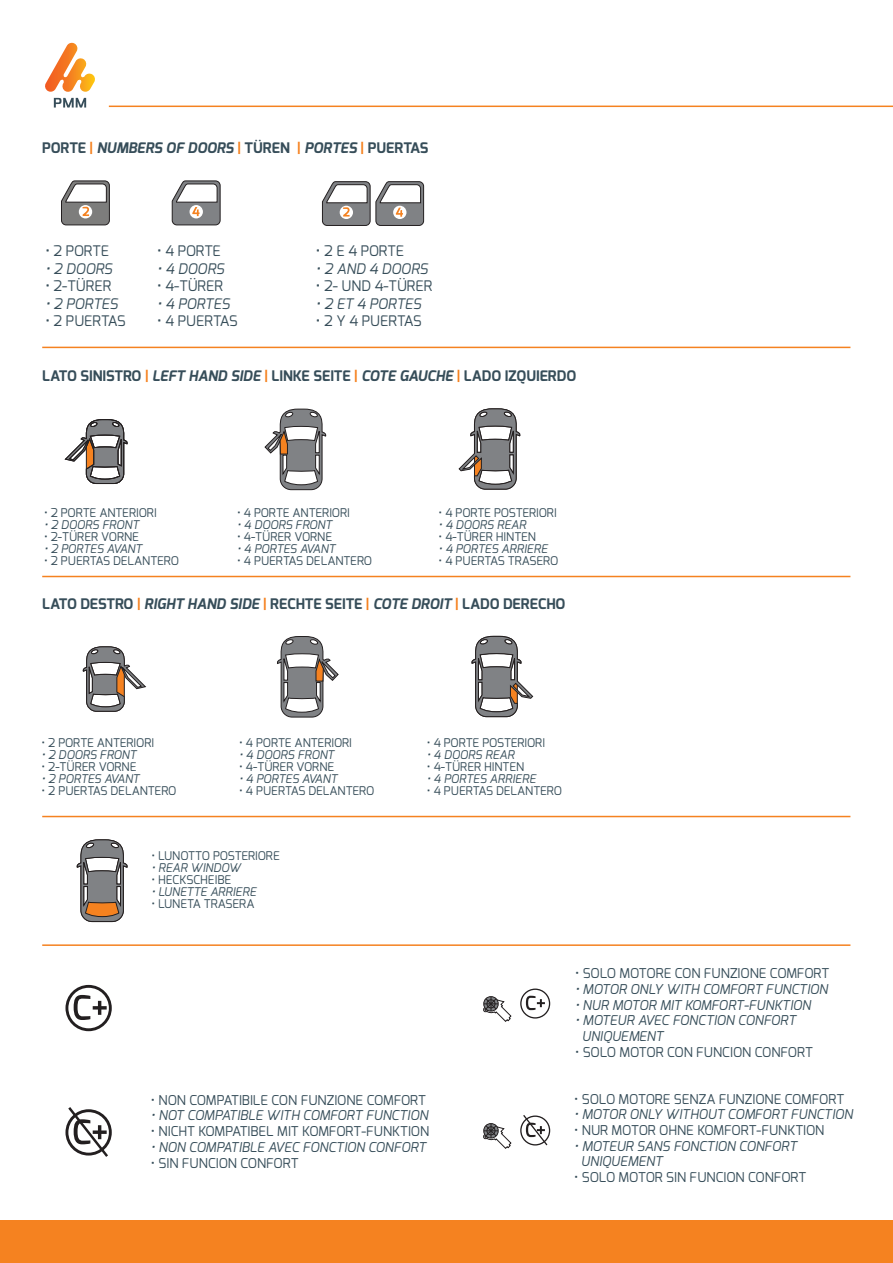
<style>
.page{position:relative;width:893px;height:1263px;background:#fff}
.page>*{position:absolute;margin:0;border:0;box-sizing:border-box;transform-origin:0 0}
.t1{font:700 14.55px "Exo";color:#364d59}
.t2{font:14.55px "Exo";color:#364d59}
.t3{font:italic 14.55px "Exo";color:#364d59}
.t4{font:italic 700 14.55px "Exo";color:#364d59}
.t5{font:13.5px "Exo";color:#364d59}
.t6{font:italic 13.5px/15.8px "Exo";color:#364d59}
.t7{font:12px "Exo";color:#364d59}
.t8{font:italic 12px "Exo";color:#364d59}
.s1{font-style:normal}
.s2{font-style:normal;color:#f58220}
.s3{color:#f58220}
.s4{font-style:italic}
</style>
<div class="page">
<svg style="left:61px;top:180px;width:49px;height:45px"></svg>
<svg style="left:172px;top:180px;width:49px;height:45px"></svg>
<div style="left:0;top:1220px;width:893px;height:43px;background:#f58220"></div>
<svg style="left:322px;top:181px;width:102px;height:45px"></svg>
<hr style="left:42px;top:347px;width:808px;height:1px;background:#f58220">
<svg style="left:65px;top:419px;width:63px;height:65px"></svg>
<svg style="left:264px;top:409px;width:63px;height:81px"></svg>
<svg style="left:458px;top:408px;width:63px;height:82px"></svg>
<hr style="left:42px;top:576px;width:808px;height:1px;background:#f58220">
<svg style="left:82px;top:646px;width:64px;height:66px"></svg>
<svg style="left:277px;top:636px;width:62px;height:81px"></svg>
<svg style="left:471px;top:636px;width:62px;height:81px"></svg>
<hr style="left:42px;top:816px;width:808px;height:1px;background:#f58220">
<svg style="left:76px;top:839px;width:52px;height:83px"></svg>
<hr style="left:42px;top:944px;width:808px;height:2px;background:#f58220">
<svg style="left:74px;top:995px;width:33px;height:25px"></svg>
<div style="left:65px;top:985px;width:47px;height:46px;border:3px solid #231f20;border-radius:50%"></div>
<svg style="left:66px;top:1107px;width:45px;height:50px"></svg>
<svg style="left:483px;top:996px;width:29px;height:26px"></svg>
<svg style="left:526px;top:996px;width:19px;height:14px"></svg>
<div style="left:520px;top:988px;width:30px;height:30px;border:1px solid #231f20;border-radius:50%"></div>
<svg style="left:483px;top:1123px;width:29px;height:26px"></svg>
<div style="left:520px;top:1115px;width:30px;height:30px;border:1px solid #231f20;border-radius:50%"></div>
<svg style="left:522px;top:1115px;width:27px;height:31px"></svg>
<hr style="left:109px;top:106px;width:784px;height:1px;background:#f58220">
<svg style="left:45px;top:43px;width:50px;height:49px"></svg>
<svg style="left:54px;top:98px;width:32px;height:10px"></svg>
<p class="t4" style="left:42px;top:138px;width:388px"><span class="s1">PORTE</span> <span class="s2">|</span> NUMBERS OF DOORS <span class="s2">|</span> <span class="s1">TÜREN</span> <span class="s2">|</span> PORTES <span class="s2">|</span> <span class="s1">PUERTAS</span></p>
<p class="t2" style="left:45px;top:241px;width:65px">• 2 PORTE</p>
<p class="t3" style="left:45px;top:259px;width:68px">• 2 DOORS</p>
<p class="t2" style="left:45px;top:276px;width:67px">• 2-TÜRER</p>
<p class="t3" style="left:45px;top:294px;width:74px">• 2 PORTES</p>
<p class="t2" style="left:45px;top:311px;width:82px">• 2 PUERTAS</p>
<p class="t2" style="left:157px;top:241px;width:65px">• 4 PORTE</p>
<p class="t3" style="left:157px;top:259px;width:69px">• 4 DOORS</p>
<p class="t2" style="left:157px;top:276px;width:68px">• 4-TÜRER</p>
<p class="t3" style="left:157px;top:294px;width:74px">• 4 PORTES</p>
<p class="t2" style="left:157px;top:311px;width:82px">• 4 PUERTAS</p>
<p class="t2" style="left:316px;top:241px;width:89px">• 2 E 4 PORTE</p>
<p class="t3" style="left:316px;top:259px;width:113px">• 2 AND 4 DOORS</p>
<p class="t2" style="left:316px;top:276px;width:118px">• 2- UND 4-TÜRER</p>
<p class="t3" style="left:316px;top:294px;width:107px">• 2 ET 4 PORTES</p>
<p class="t2" style="left:316px;top:311px;width:107px">• 2 Y 4 PUERTAS</p>
<p class="t1" style="left:42px;top:367px;width:535px">LATO SINISTRO <span class="s3">|</span> <span class="s4">LEFT HAND SIDE</span> <span class="s3">|</span> LINKE SEITE <span class="s3">|</span> <span class="s4">COTE GAUCHE</span> <span class="s3">|</span> LADO IZQUIERDO</p>
<p class="t7" style="left:44px;top:505px;width:114px">• 2 PORTE ANTERIORI</p>
<p class="t8" style="left:44px;top:517px;width:96px">• 2 DOORS FRONT</p>
<p class="t7" style="left:44px;top:529px;width:97px">• 2-TÜRER VORNE</p>
<p class="t8" style="left:44px;top:541px;width:100px">• 2 PORTES AVANT</p>
<p class="t7" style="left:44px;top:553px;width:136px">• 2 PUERTAS DELANTERO</p>
<p class="t7" style="left:237px;top:505px;width:114px">• 4 PORTE ANTERIORI</p>
<p class="t8" style="left:237px;top:517px;width:97px">• 4 DOORS FRONT</p>
<p class="t7" style="left:237px;top:529px;width:97px">• 4-TÜRER VORNE</p>
<p class="t8" style="left:237px;top:541px;width:100px">• 4 PORTES AVANT</p>
<p class="t7" style="left:237px;top:553px;width:136px">• 4 PUERTAS DELANTERO</p>
<p class="t7" style="left:439px;top:505px;width:120px">• 4 PORTE POSTERIORI</p>
<p class="t8" style="left:439px;top:517px;width:89px">• 4 DOORS REAR</p>
<p class="t7" style="left:439px;top:529px;width:99px">• 4-TÜRER HINTEN</p>
<p class="t8" style="left:439px;top:541px;width:110px">• 4 PORTES ARRIERE</p>
<p class="t7" style="left:439px;top:553px;width:121px">• 4 PUERTAS TRASERO</p>
<p class="t1" style="left:42px;top:595px;width:525px">LATO DESTRO <span class="s3">|</span> <span class="s4">RIGHT HAND SIDE</span> <span class="s3">|</span> RECHTE SEITE <span class="s3">|</span> <span class="s4">COTE DROIT</span> <span class="s3">|</span> LADO DERECHO</p>
<p class="t7" style="left:41px;top:735px;width:114px">• 2 PORTE ANTERIORI</p>
<p class="t8" style="left:41px;top:747px;width:96px">• 2 DOORS FRONT</p>
<p class="t7" style="left:41px;top:759px;width:97px">• 2-TÜRER VORNE</p>
<p class="t8" style="left:41px;top:771px;width:100px">• 2 PORTES AVANT</p>
<p class="t7" style="left:41px;top:783px;width:136px">• 2 PUERTAS DELANTERO</p>
<p class="t7" style="left:239px;top:735px;width:114px">• 4 PORTE ANTERIORI</p>
<p class="t8" style="left:239px;top:747px;width:97px">• 4 DOORS FRONT</p>
<p class="t7" style="left:239px;top:759px;width:97px">• 4-TÜRER VORNE</p>
<p class="t8" style="left:239px;top:771px;width:100px">• 4 PORTES AVANT</p>
<p class="t7" style="left:239px;top:783px;width:136px">• 4 PUERTAS DELANTERO</p>
<p class="t7" style="left:151px;top:848px;width:130px">• LUNOTTO POSTERIORE</p>
<p class="t8" style="left:151px;top:860px;width:91px">• REAR WINDOW</p>
<p class="t7" style="left:151px;top:872px;width:81px">• HECKSCHEIBE</p>
<p class="t8" style="left:151px;top:884px;width:106px">• LUNETTE ARRIERE</p>
<p class="t7" style="left:151px;top:896px;width:105px">• LUNETA TRASERA</p>
<p class="t7" style="left:427px;top:735px;width:120px">• 4 PORTE POSTERIORI</p>
<p class="t8" style="left:427px;top:747px;width:89px">• 4 DOORS REAR</p>
<p class="t7" style="left:427px;top:759px;width:99px">• 4-TÜRER HINTEN</p>
<p class="t8" style="left:427px;top:771px;width:110px">• 4 PORTES ARRIERE</p>
<p class="t7" style="left:427px;top:783px;width:136px">• 4 PUERTAS DELANTERO</p>
<p class="t5" style="left:151px;top:1091px;width:277px">• NON COMPATIBILE CON FUNZIONE COMFORT</p>
<p class="t6" style="left:151px;top:1108px;width:278px">• NOT COMPATIBLE WITH COMFORT FUNCTION</p>
<p class="t5" style="left:151px;top:1122px;width:280px">• NICHT KOMPATIBEL MIT KOMFORT-FUNKTION</p>
<p class="t6" style="left:151px;top:1139px;width:277px">• NON COMPATIBLE AVEC FONCTION CONFORT</p>
<p class="t5" style="left:151px;top:1154px;width:149px">• SIN FUNCION CONFORT</p>
<p class="t5" style="left:575px;top:965px;width:256px">• SOLO MOTORE CON FUNZIONE COMFORT</p>
<p class="t6" style="left:575px;top:981px;width:254px">• MOTOR ONLY WITH COMFORT FUNCTION</p>
<p class="t6" style="left:575px;top:997px;width:237px">• NUR MOTOR MIT KOMFORT-FUNKTION</p>
<p class="t6" style="left:582px;top:1012px;width:216px;text-indent:-7px">• MOTEUR AVEC FONCTION CONFORT<br>UNIQUEMENT</p>
<p class="t5" style="left:575px;top:1043px;width:239px">• SOLO MOTOR CON FUNCION CONFORT</p>
<p class="t5" style="left:574px;top:1090px;width:271px">• SOLO MOTORE SENZA FUNZIONE COMFORT</p>
<p class="t6" style="left:574px;top:1106px;width:280px">• MOTOR ONLY WITHOUT COMFORT FUNCTION</p>
<p class="t5" style="left:574px;top:1121px;width:252px">• NUR MOTOR OHNE KOMFORT-FUNKTION</p>
<p class="t6" style="left:581px;top:1138px;width:217px;text-indent:-7px">• MOTEUR SANS FONCTION CONFORT<br>UNIQUEMENT</p>
<p class="t5" style="left:574px;top:1168px;width:234px">• SOLO MOTOR SIN FUNCION CONFORT</p>
</div>
